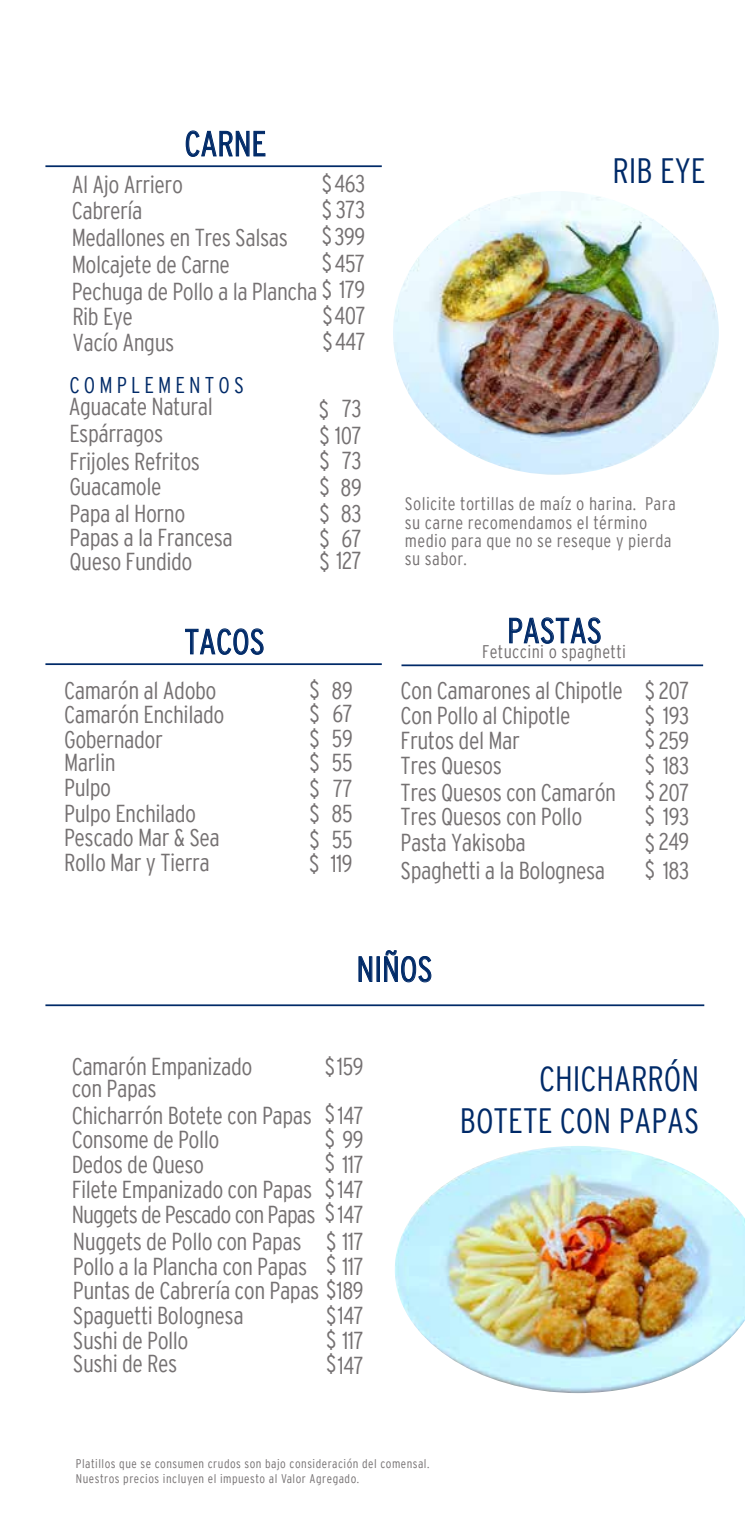
<style>
.page{position:relative;width:745px;height:1538px;background:#fff}
.page>*{position:absolute;margin:0;border:0;box-sizing:border-box;transform-origin:0 0}
.t1{font:300 condensed 35.18px/42.2px "Interstate";color:#002a68;text-align:right}
.t2{font:300 condensed 24.5px/24.5px "Interstate";letter-spacing:-.02em;color:#757172}
.t3{font:300 condensed 24.5px/24.5px "Interstate";letter-spacing:-.04em;color:#757172;text-align:right}
.t4{font:300 condensed 22.75px "Interstate";letter-spacing:.18em;color:#002a68}
.t5{font:300 condensed 18.2px/18.2px "Interstate";letter-spacing:.02em;color:#757172}
.t6{font:300 condensed 12.6px/15px "Interstate";letter-spacing:.04em;color:#757172}
</style>
<div class="page">
<hr style="left:45px;top:165px;width:336px;height:2px;background:#002a68">
<hr style="left:401px;top:664px;width:301px;height:2px;background:#002a68">
<svg style="left:185px;top:130px;width:81px;height:27px"></svg>
<hr style="left:45px;top:663px;width:336px;height:2px;background:#002a68">
<svg style="left:185px;top:628px;width:79px;height:27px"></svg>
<svg style="left:509px;top:617px;width:91px;height:27px"></svg>
<hr style="left:45px;top:1004px;width:658px;height:2px;background:#002a68">
<svg style="left:358px;top:956px;width:14px;height:26px"></svg>
<svg style="left:384px;top:950px;width:47px;height:33px"></svg>
<img style="left:393px;top:191px;width:325px;height:284px">
<img style="left:395px;top:1146px;width:349px;height:247px">
<h1 class="t1" style="left:184px;top:122px;width:83px">CARNE</h1>
<p class="t2" style="left:72px;top:172px;width:113px">Al Ajo Arriero</p>
<p class="t2" style="left:72px;top:198px;width:72px">Cabrería</p>
<p class="t2" style="left:322px;top:171px;width:45px">$463</p>
<p class="t2" style="left:322px;top:197px;width:45px">$ 373</p>
<p class="t2" style="left:72px;top:225px;width:217px">Medallones en Tres Salsas</p>
<p class="t2" style="left:322px;top:224px;width:45px">$399</p>
<p class="t2" style="left:72px;top:252px;width:160px">Molcajete de Carne</p>
<p class="t2" style="left:322px;top:251px;width:45px">$457</p>
<p class="t2" style="left:72px;top:279px;width:295px">Pechuga de Pollo a la Plancha $ 179</p>
<p class="t2" style="left:322px;top:303px;width:45px">$407</p>
<p class="t2" style="left:72px;top:304px;width:62px">Rib Eye</p>
<p class="t2" style="left:322px;top:329px;width:45px">$447</p>
<p class="t2" style="left:72px;top:330px;width:103px">Vacío Angus</p>
<p class="t4" style="left:69px;top:372px;width:176px">COMPLEMENTOS</p>
<p class="t2" style="left:69px;top:393px;width:146px">Aguacate Natural</p>
<p class="t2" style="left:319px;top:395px;width:44px">$ 73</p>
<p class="t2" style="left:69px;top:421px;width:95px">Espárragos</p>
<p class="t2" style="left:319px;top:423px;width:44px">$ 107</p>
<p class="t2" style="left:69px;top:449px;width:132px">Frijoles Refritos</p>
<p class="t2" style="left:69px;top:474px;width:94px">Guacamole</p>
<p class="t2" style="left:69px;top:501px;width:165px">Papa al Horno<br>Papas a la Francesa</p>
<p class="t2" style="left:69px;top:549px;width:124px">Queso Fundido</p>
<p class="t2" style="left:319px;top:433px;width:12px;line-height:53.4px">$ $</p>
<p class="t2" style="left:319px;top:525px;width:12px">$</p>
<p class="t2" style="left:342px;top:448px;width:21px">73</p>
<p class="t2" style="left:319px;top:475px;width:44px">$ 89</p>
<p class="t2" style="left:341px;top:501px;width:22px">83<br>67</p>
<p class="t2" style="left:319px;top:548px;width:44px">$ 127</p>
<h1 class="t1" style="left:612px;top:149px;width:95px">RIB EYE</h1>
<p class="t5" style="left:404px;top:495px;width:272px">Solicite tortillas de maíz o harina. Para su carne recomendamos el término</p>
<p class="t5" style="left:404px;top:531px;width:268px">medio para que no se reseque y pierda su sabor.</p>
<h1 class="t1" style="left:184px;top:620px;width:82px">TACOS</h1>
<h1 class="t1" style="left:507px;top:609px;width:96px">PASTAS</h1>
<p class="t5" style="left:481px;top:642px;width:145px">Fetuccini o spaghetti</p>
<p class="t2" style="left:309px;top:676px;width:12px">$ $</p>
<p class="t2" style="left:64px;top:678px;width:162px">Camarón al Adobo<br>Camarón Enchilado<br>Gobernador<br>Marlin</p>
<p class="t2" style="left:309px;top:678px;width:45px;line-height:24px;text-align:right">89<br>67<br>$ 59</p>
<p class="t2" style="left:309px;top:750px;width:12px">$</p>
<p class="t2" style="left:332px;top:749px;width:22px;line-height:25.9px">55<br>77</p>
<p class="t2" style="left:64px;top:775px;width:49px">Pulpo</p>
<p class="t2" style="left:309px;top:776px;width:12px">$</p>
<p class="t2" style="left:64px;top:801px;width:133px">Pulpo Enchilado</p>
<p class="t2" style="left:331px;top:800px;width:23px;line-height:25.9px">85<br>55</p>
<p class="t2" style="left:309px;top:801px;width:12px">$</p>
<p class="t2" style="left:64px;top:825px;width:157px">Pescado Mar &amp; Sea</p>
<p class="t2" style="left:309px;top:827px;width:12px">$</p>
<p class="t2" style="left:64px;top:850px;width:147px">Rollo Mar y Tierra</p>
<p class="t2" style="left:309px;top:851px;width:45px">$ 119</p>
<p class="t2" style="left:644px;top:678px;width:46px">$ 207</p>
<p class="t2" style="left:400px;top:678px;width:224px">Con Camarones al Chipotle</p>
<p class="t2" style="left:400px;top:703px;width:171px">Con Pollo al Chipotle</p>
<p class="t2" style="left:644px;top:703px;width:46px">$ 193</p>
<p class="t2" style="left:400px;top:728px;width:121px">Frutos del Mar</p>
<p class="t2" style="left:644px;top:728px;width:46px">$ 259</p>
<p class="t2" style="left:400px;top:753px;width:103px">Tres Quesos</p>
<p class="t2" style="left:644px;top:753px;width:46px">$ 183</p>
<p class="t2" style="left:400px;top:780px;width:290px">Tres Quesos con Camarón $ 207</p>
<p class="t2" style="left:400px;top:804px;width:183px">Tres Quesos con Pollo</p>
<p class="t2" style="left:644px;top:804px;width:46px">$ 193</p>
<p class="t2" style="left:400px;top:830px;width:127px">Pasta Yakisoba</p>
<p class="t2" style="left:400px;top:858px;width:206px">Spaghetti a la Bolognesa</p>
<p class="t2" style="left:644px;top:829px;width:46px">$ 249</p>
<p class="t2" style="left:644px;top:858px;width:46px">$ 183</p>
<h1 class="t1" style="left:356px;top:948px;width:77px">NIÑOS</h1>
<p class="t2" style="left:324px;top:1041px;width:40px;line-height:49px">$159 $147</p>
<p class="t2" style="left:324px;top:1127px;width:40px">$ 99 $ 117</p>
<p class="t2" style="left:72px;top:1055px;width:182px;line-height:22.4px">Camarón Empanizado con Papas</p>
<p class="t2" style="left:72px;top:1103px;width:241px">Chicharrón Botete con Papas<br>Consome de Pollo<br>Dedos de Queso</p>
<p class="t3" style="left:72px;top:1177px;width:293px">$147<br>Nuggets de Pescado con Papas $ 147</p>
<p class="t2" style="left:72px;top:1177px;width:242px">Filete Empanizado con Papas</p>
<p class="t2" style="left:73px;top:1229px;width:292px;text-align:right">$ 117<br>$ 117<br>Puntas de Cabrería con Papas $189 $147</p>
<p class="t2" style="left:73px;top:1229px;width:235px">Nuggets de Pollo con Papas<br>Pollo a la Plancha con Papas</p>
<p class="t2" style="left:73px;top:1303px;width:172px">Spaguetti Bolognesa</p>
<p class="t2" style="left:326px;top:1328px;width:39px">$ 117 $147</p>
<p class="t2" style="left:73px;top:1329px;width:117px;line-height:22.8px">Sushi de Pollo<br>Sushi de Res</p>
<h1 class="t1" style="left:459px;top:1057px;width:241px">CHICHARRÓN<br>BOTETE CON PAPAS</h1>
<p class="t6" style="left:76px;top:1455px;width:355px">Platillos que se consumen crudos son bajo consideración del comensal.<br>Nuestros precios incluyen el impuesto al Valor Agregado.</p>
</div>
